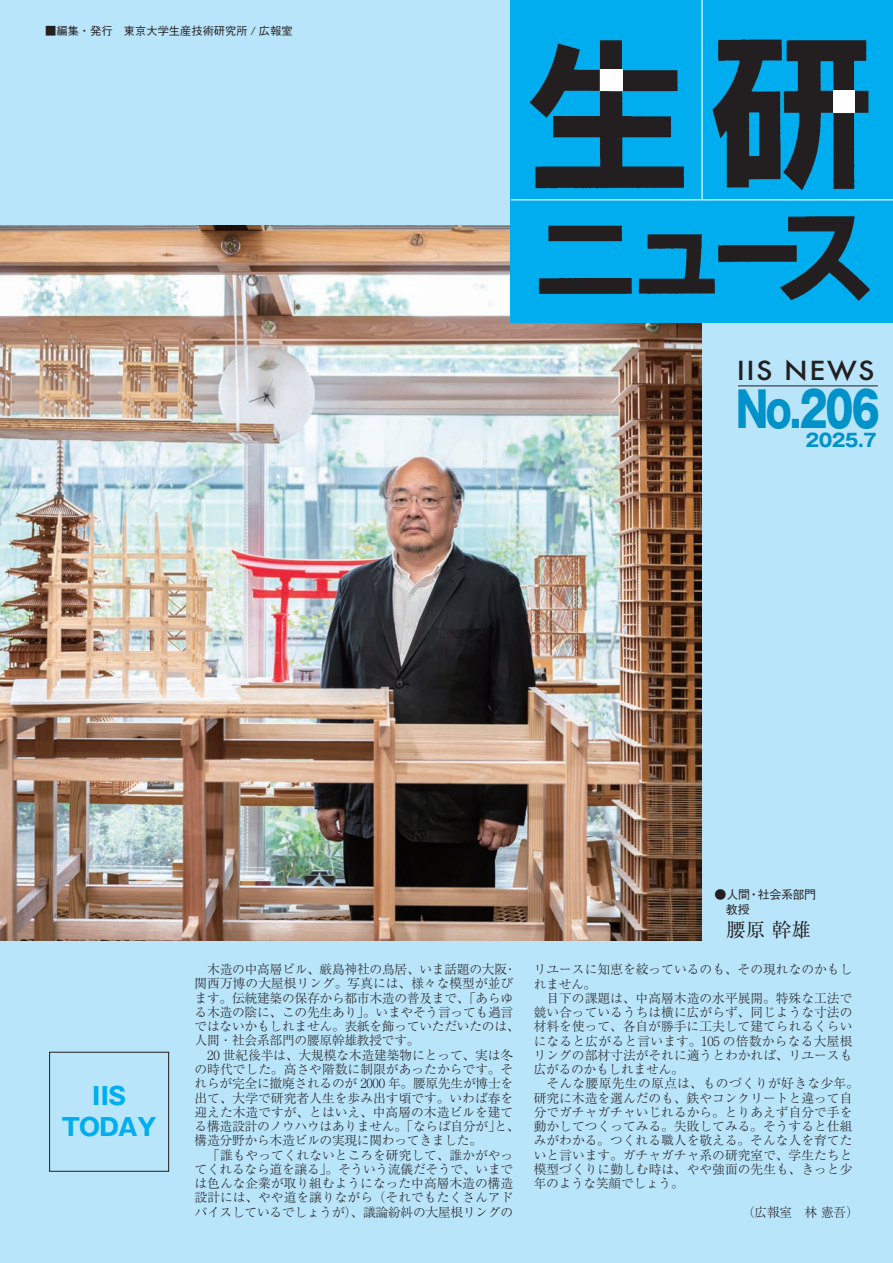
<style>
.page{position:relative;width:893px;height:1263px;background:#b9e5fa}
.page>*{position:absolute;margin:0;border:0;box-sizing:border-box;transform-origin:0 0}
.t1{font:800 48px "Gothic MB101 Pr 6 N";color:#0092c8;scale:.77 1}
.t2{font:500 25.5px "Futura";letter-spacing:.05em;color:#231f20;scale:1.1 1}
.t3{font:700 24px/30.8px "Gothic MB101 Pro";letter-spacing:-.03em;color:#00aeef;text-align:center}
.t4{font:19.5px "Ryumin Pro";color:#231f20}
.t5{font:700 18px "Gothic MB101 Pro";color:#0092c8}
.t6{font:300 12.75px/14.2px "Ryumin Pro";color:#231f20}
.t7{font:300 12.75px/14.2px "Ryumin Pro";letter-spacing:-.02em;color:#231f20}
.t8{font:500 12px/15px "Gothic BBB Pro";letter-spacing:-.025em;color:#231f20}
.t9{font:500 11.25px "Gothic BBB Pro";color:#231f20}
</style>
<div class="page">
<img style="left:0;top:225px;width:702px;height:715px">
<div style="left:49px;top:1052px;width:120px;height:119px;border:1px solid #231f20"></div>
<div style="left:511px;top:0;width:382px;height:323px;background:#00aeef"></div>
<hr style="left:511px;top:199px;width:382px;height:1px;background:#fff">
<hr style="left:701px;top:0;width:2px;height:199px;background:#fff">
<img style="left:525px;top:19px;width:355px;height:282px">
<div style="left:600px;top:69px;width:23px;height:22px;background:#fff"></div>
<div style="left:833px;top:90px;width:21px;height:23px;background:#fff"></div>
<hr style="left:738px;top:386px;width:140px;height:1px;background:#231f20">
<p class="t9" style="left:45px;top:22px;width:249px">■編集・発行　東京大学生産技術研究所 / 広報室</p>
<h2 class="t2" style="left:737px;top:353px;width:127px">IIS NEWS</h2>
<h1 class="t1" style="left:736px;top:370px;width:188px">No.206</h1>
<h3 class="t5" style="left:806px;top:425px;width:73px">2025.7</h3>
<h3 class="t3" style="left:62px;top:1078px;width:96px">IIS<br>TODAY</h3>
<p class="t7" style="left:195px;top:961px;width:327px;text-indent:13px">木造の中高層ビル、厳島神社の鳥居、いま話題の大阪・関西万博の大屋根リング。写真には、様々な模型が並びます。伝統建築の保存から都市木造の普及まで、「あらゆる木造の陰に、この先生あり」。いまやそう言っても過言ではないかもしれません。表紙を飾っていただいたのは、人間・社会系部門の腰原幹雄教授です。</p>
<p class="t6" style="left:195px;top:1047px;width:327px;text-indent:13px">20 世紀後半は、大規模な木造建築物にとって、実は冬の時代でした。高さや階数に制限があったからです。それらが完全に撤廃されるのが 2000 年。腰原先生が博士を出て、大学で研究者人生を歩み出す頃です。いわば春を迎えた木造ですが、とはいえ、中高層の木造ビルを建てる構造設計のノウハウはありません。「ならば自分が」と、構造分野から木造ビルの実現に関わってきました。</p>
<p class="t6" style="left:195px;top:1146px;width:320px;text-align:justify;text-indent:13px">「誰もやってくれないところを研究して、誰かがやってくれるなら道を譲る」。そういう流儀だそうで、いまでは色んな企業が取り組むようになった中高層木造の構造設計には、やや道を譲りながら（それでもたくさんアドバイスしているでしょうが）、議論紛糾の大屋根リングの</p>
<p class="t8" style="left:726px;top:886px;width:92px;text-indent:-12px">●人間・社会系部門教授</p>
<h3 class="t4" style="left:726px;top:915px;width:86px">腰原 幹雄</h3>
<p class="t6" style="left:534px;top:961px;width:320px">リユースに知恵を絞っているのも、その現れなのかもしれません。</p>
<p class="t6" style="left:534px;top:990px;width:320px;text-align:justify;text-indent:13px">目下の課題は、中高層木造の水平展開。特殊な工法で競い合っているうちは横に広がらず、同じような寸法の材料を使って、各自が勝手に工夫して建てられるくらいになると広がると言います。105 の倍数からなる大屋根リングの部材寸法がそれに適うとわかれば、リユースも広がるのかもしれません。</p>
<p class="t6" style="left:534px;top:1075px;width:327px;text-indent:13px">そんな腰原先生の原点は、ものづくりが好きな少年。研究に木造を選んだのも、鉄やコンクリートと違って自分でガチャガチャいじれるから。とりあえず自分で手を動かしてつくってみる。失敗してみる。そうすると仕組みがわかる。つくれる職人を敬える。そんな人を育てたいと言います。ガチャガチャ系の研究室で、学生たちと模型づくりに勤しむ時は、やや強面の先生も、きっと少年のような笑顔でしょう。</p>
<p class="t6" style="left:742px;top:1204px;width:118px">（広報室　林 憲吾）</p>
</div>
